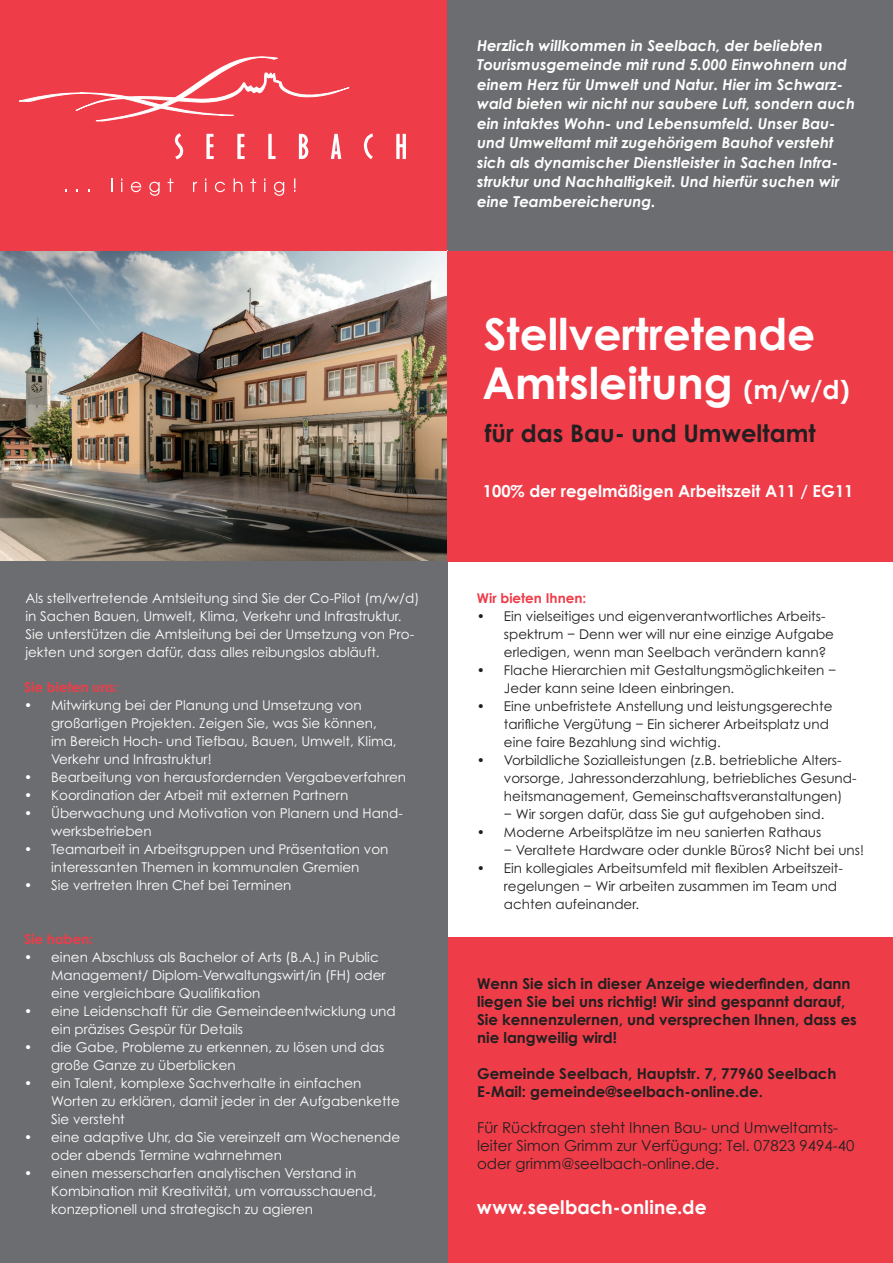
<style>
.page{position:relative;width:893px;height:1263px;background:#fff}
.page>*{position:absolute;margin:0;border:0;box-sizing:border-box;transform-origin:0 0}
.t1{font:700 43.8px/48.6px "Century Gothic";color:#fff}
.t2{font:700 24.15px "Century Gothic";color:#231f20}
.t3{font:700 18.75px "Century Gothic";letter-spacing:.005em;color:#fff}
.t4{font:700 16.5px "Century Gothic";color:#fff}
.t5{font:italic 700 15px/19.5px "Century Gothic";color:#fff}
.t6{font:700 15px/18px "Century Gothic";color:#231f20}
.t7{font:15px/18px "Century Gothic";color:#231f20}
.t8{font:13.5px/18px "Century Gothic Pro";color:#fff}
.t9{font:13.5px/18px "Century Gothic Pro";color:#231f20}
.t10{font:700 13.5px "Century Gothic Pro";color:#ee3d49}
.t11{font:700 13.5px "Century Gothic";color:#ee3d49}
.s1{font-size:25.95px}
</style>
<div class="page">
<div style="left:446px;top:0;width:447px;height:251px;background:#6c6d70"></div>
<img style="left:0;top:251px;width:447px;height:310px">
<div style="left:0;top:0;width:447px;height:251px;background:#ee3d49"></div>
<div style="left:447px;top:938px;width:446px;height:325px;background:#ee3d49"></div>
<div style="left:447px;top:251px;width:446px;height:310px;background:#ee3d49"></div>
<svg style="left:19px;top:56px;width:331px;height:66px"></svg>
<svg style="left:175px;top:133px;width:8px;height:26px"></svg>
<svg style="left:206px;top:134px;width:8px;height:25px"></svg>
<svg style="left:237px;top:134px;width:8px;height:25px"></svg>
<svg style="left:268px;top:134px;width:8px;height:25px"></svg>
<svg style="left:299px;top:134px;width:9px;height:25px"></svg>
<svg style="left:396px;top:134px;width:10px;height:25px"></svg>
<svg style="left:331px;top:134px;width:10px;height:25px"></svg>
<svg style="left:364px;top:133px;width:9px;height:26px"></svg>
<svg style="left:111px;top:178px;width:1px;height:14px"></svg>
<svg style="left:121px;top:178px;width:1px;height:14px"></svg>
<svg style="left:131px;top:182px;width:10px;height:10px"></svg>
<svg style="left:149px;top:182px;width:11px;height:14px"></svg>
<svg style="left:168px;top:178px;width:5px;height:14px"></svg>
<svg style="left:193px;top:182px;width:4px;height:10px"></svg>
<svg style="left:205px;top:178px;width:1px;height:14px"></svg>
<svg style="left:215px;top:182px;width:10px;height:10px"></svg>
<svg style="left:234px;top:178px;width:8px;height:14px"></svg>
<svg style="left:250px;top:178px;width:6px;height:14px"></svg>
<svg style="left:264px;top:178px;width:1px;height:14px"></svg>
<svg style="left:274px;top:182px;width:10px;height:14px"></svg>
<svg style="left:294px;top:178px;width:1px;height:14px"></svg>
<div style="left:0;top:561px;width:447px;height:702px;background:#6c6d70"></div>
<p class="t8" style="left:25px;top:588px;width:395px">Als stellvertretende Amtsleitung sind Sie der Co-Pilot (m/w/d) in Sachen Bauen, Umwelt, Klima, Verkehr und Infrastruktur.<br>Sie unterstützen die Amtsleitung bei der Umsetzung von Pro&shy;jekten und sorgen dafür, dass alles reibungslos abläuft.</p>
<p class="t10" style="left:24px;top:679px;width:95px">Sie bieten uns:</p>
<p class="t8" style="left:51px;top:696px;width:347px;text-indent:-27px">• Mitwirkung bei der Planung und Umsetzung von großartigen Projekten. Zeigen Sie, was Sie können,<br>im Bereich Hoch- und Tiefbau, Bauen, Umwelt, Klima, Verkehr und Infrastruktur!</p>
<p class="t8" style="left:24px;top:768px;width:383px">• Bearbeitung von herausfordernden Vergabeverfahren</p>
<p class="t8" style="left:24px;top:786px;width:326px">• Koordination der Arbeit mit externen Partnern</p>
<p class="t8" style="left:51px;top:804px;width:353px;text-indent:-27px">• Überwachung und Motivation von Planern und Hand&shy;werksbetrieben</p>
<p class="t8" style="left:24px;top:840px;width:366px;text-align:center">• Teamarbeit in Arbeitsgruppen und Präsentation von interessanten Themen in kommunalen Gremien</p>
<p class="t8" style="left:24px;top:876px;width:269px">• Sie vertreten Ihren Chef bei Terminen</p>
<p class="t10" style="left:24px;top:931px;width:71px">Sie haben:</p>
<p class="t8" style="left:51px;top:948px;width:336px;text-indent:-27px">• einen Abschluss als Bachelor of Arts (B.A.) in Public<br>Management/ Diplom-Verwaltungswirt/in (FH) oder eine vergleichbare Qualifikation</p>
<p class="t8" style="left:51px;top:1002px;width:346px;text-indent:-27px">• eine Leidenschaft für die Gemeindeentwicklung und ein präzises Gespür für Details</p>
<p class="t8" style="left:51px;top:1038px;width:335px;text-indent:-27px">• die Gabe, Probleme zu erkennen, zu lösen und das große Ganze zu überblicken</p>
<p class="t8" style="left:51px;top:1074px;width:350px;text-indent:-27px">• ein Talent, komplexe Sachverhalte in einfachen<br>Worten zu erklären, damit jeder in der Aufgabenkette<br>Sie versteht</p>
<p class="t8" style="left:51px;top:1128px;width:351px;text-indent:-27px">• eine adaptive Uhr, da Sie vereinzelt am Wochenende oder abends Termine wahrnehmen</p>
<p class="t8" style="left:51px;top:1164px;width:327px;text-indent:-27px">• einen messerscharfen analytischen Verstand in<br>Kombination mit Kreativität, um vorrausschauend, konzeptionell und strategisch zu agieren</p>
<p class="t5" style="left:477px;top:35px;width:380px">Herzlich willkommen in Seelbach, der beliebten Tourismusgemeinde mit rund 5.000 Einwohnern und einem Herz für Umwelt und Natur. Hier im Schwarz&shy;wald bieten wir nicht nur saubere Luft, sondern auch ein intaktes Wohn- und Lebensumfeld. Unser Bau&shy;und Umweltamt mit zugehörigem Bauhof versteht sich als dynamischer Dienstleister in Sachen Infra&shy;struktur und Nachhaltigkeit. Und hierfür suchen wir eine Teambereicherung.</p>
<h1 class="t1" style="left:483px;top:308px;width:368px">Stellvertretende<br>Amtsleitung <span class="s1">(m/w/d)</span></h1>
<h2 class="t2" style="left:485px;top:415px;width:332px">für das Bau- und Umweltamt</h2>
<p class="t4" style="left:483px;top:479px;width:372px">100% der regelmäßigen Arbeitszeit A11 / EG11</p>
<p class="t11" style="left:477px;top:588px;width:111px">Wir bieten Ihnen:</p>
<p class="t9" style="left:504px;top:607px;width:331px;text-indent:-27px">• Ein vielseitiges und eigenverantwortliches Arbeits&shy;spektrum − Denn wer will nur eine einzige Aufgabe erledigen, wenn man Seelbach verändern kann?</p>
<p class="t9" style="left:504px;top:661px;width:334px;text-indent:-27px">• Flache Hierarchien mit Gestaltungsmöglichkeiten −<br>Jeder kann seine Ideen einbringen.</p>
<p class="t9" style="left:504px;top:697px;width:330px;text-indent:-27px">• Eine unbefristete Anstellung und leistungsgerechte tarifliche Vergütung − Ein sicherer Arbeitsplatz und eine faire Bezahlung sind wichtig.</p>
<p class="t9" style="left:504px;top:751px;width:354px;text-indent:-27px">• Vorbildliche Sozialleistungen (z.B. betriebliche Alters&shy;vorsorge, Jahressonderzahlung, betriebliches Gesund&shy;heitsmanagement, Gemeinschaftsveranstaltungen)<br>− Wir sorgen dafür, dass Sie gut aufgehoben sind.</p>
<p class="t9" style="left:504px;top:823px;width:362px;text-indent:-27px">• Moderne Arbeitsplätze im neu sanierten Rathaus<br>− Veraltete Hardware oder dunkle Büros? Nicht bei uns!</p>
<p class="t9" style="left:504px;top:859px;width:340px;text-indent:-27px">• Ein kollegiales Arbeitsumfeld mit flexiblen Arbeitszeit&shy;regelungen − Wir arbeiten zusammen im Team und achten aufeinander.</p>
<p class="t6" style="left:477px;top:974px;width:381px">Wenn Sie sich in dieser Anzeige wiederfinden, dann liegen Sie bei uns richtig! Wir sind gespannt darauf, Sie kennenzulernen, und versprechen Ihnen, dass es nie langweilig wird!</p>
<p class="t6" style="left:477px;top:1064px;width:361px">Gemeinde Seelbach, Hauptstr. 7, 77960 Seelbach<br>E-Mail: gemeinde@seelbach-online.de.</p>
<p class="t7" style="left:477px;top:1119px;width:379px">Für Rückfragen steht Ihnen Bau- und Umweltamts&shy;leiter Simon Grimm zur Verfügung: Tel. 07823 9494-40 oder grimm@seelbach-online.de.</p>
<h3 class="t3" style="left:477px;top:1193px;width:231px">www.seelbach-online.de</h3>
</div>
